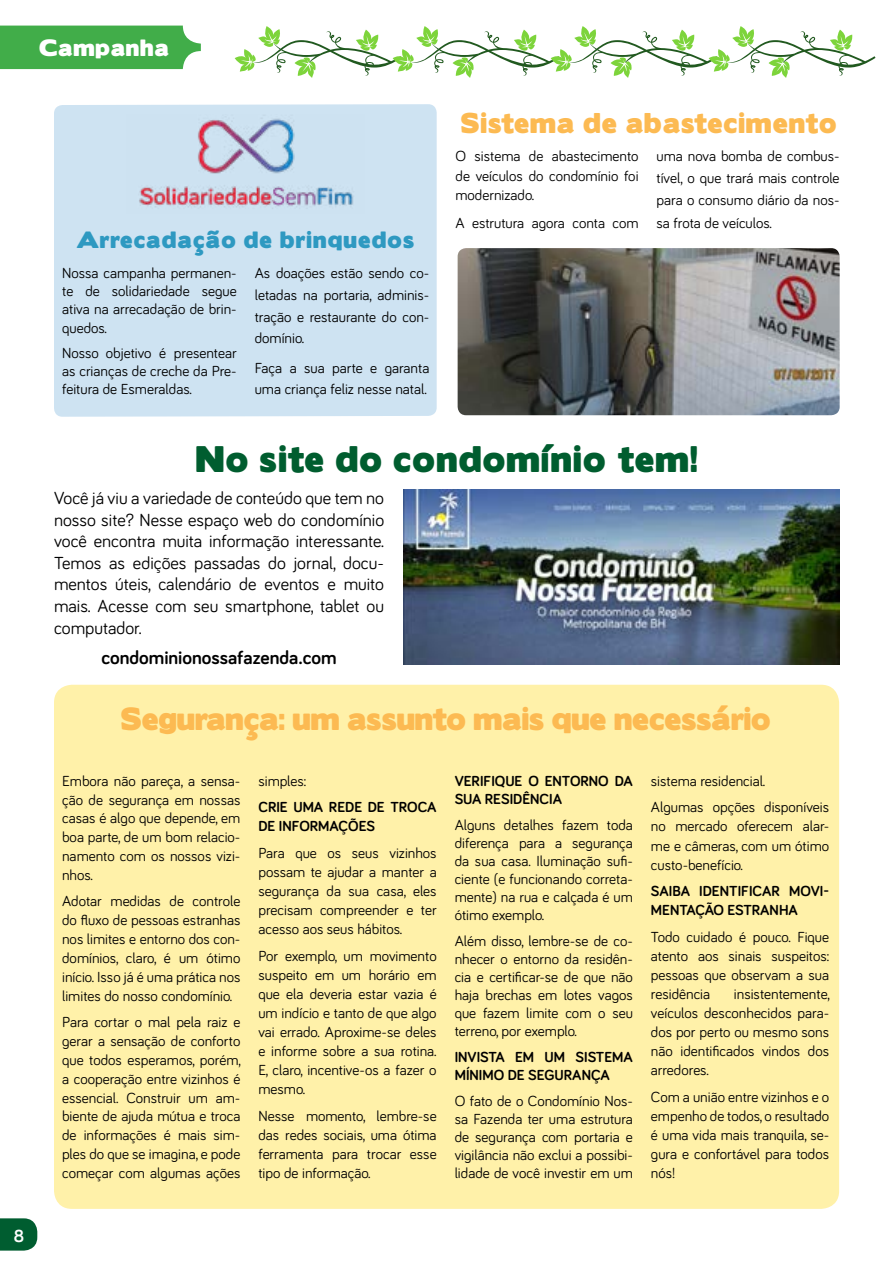
<style>
.page{position:relative;width:893px;height:1263px;background:#fff}
.page>*{position:absolute;margin:0;border:0;box-sizing:border-box;transform-origin:0 0}
.t1{font:33px "Boris Black Bloxx";letter-spacing:.04em;color:#005d2f}
.t2{font:28.5px "Boris Black Bloxx";color:#fcba52}
.t3{font:25.5px "Boris Black Bloxx";letter-spacing:.04em;color:#fcba52}
.t4{font:21px "Boris Black Bloxx";letter-spacing:.06em;color:#2e99c1}
.t5{font:21px "Boris Black Bloxx";letter-spacing:.04em;color:#fff}
.t6{font:700 19.5px "Bariol";color:#000}
.t7{font:18px/21.6px "Bariol";color:#000;text-align:justify}
.t8{font:700 18px "Bariol";color:#fff}
.t9{font:15px/19px "Bariol";color:#000;text-align:justify}
.t10{font:700 15px/19px "Bariol";color:#000}
</style>
<div class="page">
<svg style="left:0;top:1218px;width:37px;height:32px"></svg>
<div style="left:0;top:26px;width:201px;height:43px;background:#41ad49"></div>
<svg style="left:235px;top:26px;width:640px;height:52px"></svg>
<div style="left:54px;top:685px;width:785px;height:524px;background:#fff1a9;border-radius:18px"></div>
<div style="left:54px;top:104px;width:383px;height:313px;background:#cee3f2"></div>
<img style="left:126px;top:115px;width:239px;height:98px">
<img style="left:458px;top:248px;width:382px;height:167px">
<img style="left:403px;top:490px;width:437px;height:175px">
<h3 class="t5" style="left:39px;top:32px;width:131px">Campanha</h3>
<p class="t8" style="left:14px;top:1223px;width:12px">8</p>
<h3 class="t4" style="left:77px;top:224px;width:339px">Arrecadação de brinquedos</h3>
<p class="t9" style="left:62px;top:264px;width:176px;line-height:18.1px">Nossa campanha permanen&shy;te de solidariedade segue ativa na arrecadação de brin&shy;quedos.</p>
<p class="t9" style="left:62px;top:343px;width:176px;line-height:18.1px">Nosso objetivo é presentear as crianças de creche da Pre&shy;feitura de Esmeraldas.</p>
<p class="t9" style="left:255px;top:262px;width:176px;line-height:21.8px">As doações estão sendo co&shy;letadas na portaria, adminis&shy;tração e restaurante do con&shy;domínio.</p>
<p class="t9" style="left:255px;top:356px;width:176px;line-height:21.8px">Faça a sua parte e garanta uma criança feliz nesse natal.</p>
<h3 class="t3" style="left:461px;top:104px;width:377px">Sistema de abastecimento</h3>
<p class="t9" style="left:455px;top:146px;width:185px;line-height:19.6px">O sistema de abastecimento de veículos do condomínio foi modernizado.</p>
<p class="t9" style="left:455px;top:212px;width:185px">A estrutura agora conta com</p>
<p class="t9" style="left:657px;top:144px;width:185px;line-height:22.2px">uma nova bomba de combus&shy;tível, o que trará mais controle para o consumo diário da nos&shy;sa frota de veículos.</p>
<h1 class="t1" style="left:196px;top:434px;width:503px">No site do condomínio tem!</h1>
<p class="t7" style="left:54px;top:486px;width:332px">Você já viu a variedade de conteúdo que tem no nosso site? Nesse espaço web do condomínio você encontra muita informação interessante.<br>Temos as edições passadas do jornal, docu&shy;mentos úteis, calendário de eventos e muito mais. Acesse com seu smartphone, tablet ou computador.</p>
<h3 class="t6" style="left:101px;top:645px;width:237px">condominionossafazenda.com</h3>
<h2 class="t2" style="left:121px;top:697px;width:651px">Segurança: um assunto mais que necessário</h2>
<p class="t9" style="left:62px;top:771px;width:180px">Embora não pareça, a sensa&shy;ção de segurança em nossas casas é algo que depende, em boa parte, de um bom relacio&shy;namento com os nossos vizi&shy;nhos.</p>
<p class="t9" style="left:62px;top:891px;width:180px">Adotar medidas de controle do fluxo de pessoas estranhas nos limites e entorno dos con&shy;domínios, claro, é um ótimo início. Isso já é uma prática nos limites do nosso condomínio.</p>
<p class="t9" style="left:62px;top:1012px;width:180px">Para cortar o mal pela raiz e gerar a sensação de conforto que todos esperamos, porém, a cooperação entre vizinhos é essencial. Construir um am&shy;biente de ajuda mútua e troca de informações é mais sim&shy;ples do que se imagina, e pode começar com algumas ações</p>
<p class="t9" style="left:258px;top:770px;width:49px">simples:</p>
<p class="t10" style="left:258px;top:797px;width:180px">CRIE UMA REDE DE TROCA<br>DE INFORMAÇÕES</p>
<p class="t9" style="left:258px;top:843px;width:180px">Para que os seus vizinhos possam te ajudar a manter a segurança da sua casa, eles precisam compreender e ter acesso aos seus hábitos.</p>
<p class="t9" style="left:258px;top:945px;width:180px">Por exemplo, um movimento suspeito em um horário em que ela deveria estar vazia é um indício e tanto de que algo vai errado. Aproxime-se deles e informe sobre a sua rotina.<br>E, claro, incentive-os a fazer o mesmo.</p>
<p class="t9" style="left:258px;top:1106px;width:180px">Nesse momento, lembre-se das redes sociais, uma ótima ferramenta para trocar esse tipo de informação.</p>
<p class="t10" style="left:455px;top:771px;width:180px;line-height:18.1px">VERIFIQUE O ENTORNO DA<br>SUA RESIDÊNCIA</p>
<p class="t9" style="left:455px;top:815px;width:180px;line-height:18.1px">Alguns detalhes fazem toda diferença para a segurança da sua casa. Iluminação sufi&shy;ciente (e funcionando correta&shy;mente) na rua e calçada é um ótimo exemplo.</p>
<p class="t9" style="left:455px;top:931px;width:180px;line-height:18.1px">Além disso, lembre-se de co&shy;nhecer o entorno da residên&shy;cia e certificar-se de que não haja brechas em lotes vagos que fazem limite com o seu terreno, por exemplo.</p>
<p class="t10" style="left:455px;top:1047px;width:180px;line-height:18.1px">INVISTA EM UM SISTEMA<br>MÍNIMO DE SEGURANÇA</p>
<p class="t9" style="left:455px;top:1091px;width:180px;line-height:18.1px">O fato de o Condomínio Nos&shy;sa Fazenda ter uma estrutura de segurança com portaria e vigilância não exclui a possibi&shy;lidade de você investir em um</p>
<p class="t9" style="left:651px;top:767px;width:180px;line-height:26.5px">sistema residencial.<br>Algumas opções disponíveis</p>
<p class="t9" style="left:651px;top:816px;width:180px">no mercado oferecem alar&shy;me e câmeras, com um ótimo custo-benefício.</p>
<p class="t10" style="left:651px;top:881px;width:180px">SAIBA IDENTIFICAR MOVI-<br>MENTAÇÃO ESTRANHA</p>
<p class="t9" style="left:651px;top:927px;width:180px">Todo cuidado é pouco. Fique atento aos sinais suspeitos: pessoas que observam a sua residência</p>
<p class="t9" style="left:651px;top:984px;width:180px;text-indent:83px">insistentemente, veículos desconhecidos para&shy;dos por perto ou mesmo sons não identificados vindos dos arredores.</p>
<p class="t9" style="left:651px;top:1087px;width:180px">Com a união entre vizinhos e o empenho de todos, o resultado é uma vida mais tranquila, se&shy;gura e confortável para todos nós!</p>
</div>
